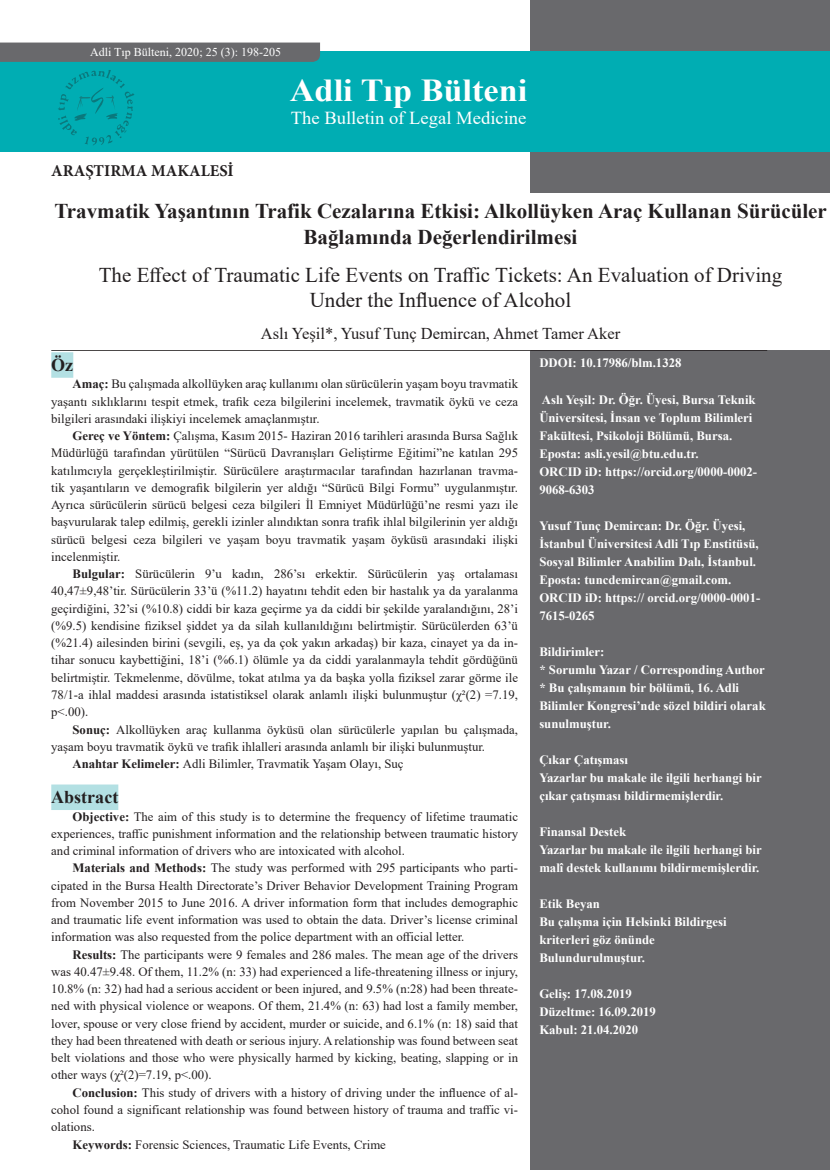
<style>
.page{position:relative;width:830px;height:1170px;background:#fff}
.page>*{position:absolute;margin:0;border:0;box-sizing:border-box;transform-origin:0 0}
.t1{font:700 31.95px "Times New Roman";color:#fff;scale:1.07 1}
.t2{font:700 21px/25.2px "Times New Roman";color:#231f20;text-align:center}
.t3{font:21px/25.2px "Times New Roman";color:#231f20;text-align:center}
.t4{font:18.15px "Times New Roman";color:#fff}
.t5{font:700 18px "Times New Roman";color:#231f20}
.t6{font:16.5px "Times New Roman";color:#231f20}
.t7{font:700 16.5px "Minion Pro";color:#231f20}
.t8{font:12.75px/17.2px "Times New Roman";color:#231f20;text-align:justify}
.t9{font:700 12.75px/18px "Times New Roman";color:#fff}
.t10{font:12px "Times New Roman";color:#fff}
.s1{font-weight:700}
</style>
<div class="page">
<div style="left:530px;top:0;width:299px;height:1169px;background:#69696c"></div>
<div style="left:0;top:52px;width:829px;height:100px;background:#00adb3"></div>
<svg style="left:58px;top:70px;width:76px;height:75px"></svg>
<div style="left:0;top:43px;width:320px;height:19px;background:#69696c"></div>
<hr style="left:51px;top:350px;width:479px;height:1px;background:#231f20">
<hr style="left:530px;top:350px;width:236px;height:1px;background:#231f20">
<div style="left:51px;top:352px;width:22px;height:26px;background:#b3e0e3"></div>
<div style="left:51px;top:784px;width:67px;height:26px;background:#b3e0e3"></div>
<div style="left:51px;top:193px;width:778px;height:157px;background:#fff"></div>
<p class="t10" style="left:90px;top:44px;width:192px">Adli Tıp Bülteni, 2020; 25 (3): 198-205</p>
<h1 class="t1" style="left:290px;top:67px;width:223px">Adli Tıp Bülteni</h1>
<h3 class="t4" style="left:290px;top:105px;width:237px">The Bulletin of Legal Medicine</h3>
<p class="t7" style="left:51px;top:158px;width:184px">ARAŞTIRMA MAKALESİ</p>
<h2 class="t2" style="left:54px;top:198px;width:773px">Travmatik Yaşantının Trafik Cezalarına Etkisi: Alkollüyken Araç Kullanan Sürücüler<br>Bağlamında Değerlendirilmesi</h2>
<h2 class="t3" style="left:99px;top:261px;width:684px">The Effect of Traumatic Life Events on Traffic Tickets: An Evaluation of Driving<br>Under the Influence of Alcohol</h2>
<p class="t6" style="left:261px;top:322px;width:361px">Aslı Yeşil*, Yusuf Tunç Demircan, Ahmet Tamer Aker</p>
<h3 class="t5" style="left:51px;top:352px;width:23px">Öz</h3>
<p class="t8" style="left:51px;top:375px;width:468px;text-indent:21px"><span class="s1">Amaç:</span> Bu çalışmada alkollüyken araç kullanımı olan sürücülerin yaşam boyu travmatik yaşantı sıklıklarını tespit etmek, trafik ceza bilgilerini incelemek, travmatik öykü ve ceza bilgileri arasındaki ilişkiyi incelemek amaçlanmıştır.</p>
<p class="t8" style="left:51px;top:426px;width:468px;text-indent:21px"><span class="s1">Gereç ve Yöntem:</span> Çalışma, Kasım 2015- Haziran 2016 tarihleri arasında Bursa Sağlık Müdürlüğü tarafından yürütülen “Sürücü Davranışları Geliştirme Eğitimi”ne katılan 295 katılımcıyla gerçekleştirilmiştir. Sürücülere araştırmacılar tarafından hazırlanan travma&shy;tik yaşantıların ve demografik bilgilerin yer aldığı “Sürücü Bilgi Formu” uygulanmıştır.<br>Ayrıca sürücülerin sürücü belgesi ceza bilgileri İl Emniyet Müdürlüğü’ne resmi yazı ile başvurularak talep edilmiş, gerekli izinler alındıktan sonra trafik ihlal bilgilerinin yer aldığı sürücü belgesi ceza bilgileri ve yaşam boyu travmatik yaşam öyküsü arasındaki ilişki incelenmiştir.</p>
<p class="t8" style="left:51px;top:565px;width:468px;text-indent:21px"><span class="s1">Bulgular:</span> Sürücülerin 9’u kadın, 286’sı erkektir. Sürücülerin yaş ortalaması 40,47±9,48’tir. Sürücülerin 33’ü (%11.2) hayatını tehdit eden bir hastalık ya da yaralanma geçirdiğini, 32’si (%10.8) ciddi bir kaza geçirme ya da ciddi bir şekilde yaralandığını, 28’i (%9.5) kendisine fiziksel şiddet ya da silah kullanıldığını belirtmiştir. Sürücülerden 63’ü (%21.4) ailesinden birini (sevgili, eş, ya da çok yakın arkadaş) bir kaza, cinayet ya da in&shy;tihar sonucu kaybettiğini, 18’i (%6.1) ölümle ya da ciddi yaralanmayla tehdit gördüğünü belirtmiştir. Tekmelenme, dövülme, tokat atılma ya da başka yolla fiziksel zarar görme ile 78/1-a ihlal maddesi arasında istatistiksel olarak anlamlı ilişki bulunmuştur (χ²(2) =7.19, p&lt;.00).</p>
<p class="t8" style="left:72px;top:720px;width:447px"><span class="s1">Sonuç:</span> Alkollüyken araç kullanma öyküsü olan sürücülerle yapılan bu çalışmada,</p>
<p class="t8" style="left:51px;top:737px;width:435px">yaşam boyu travmatik öykü ve trafik ihlalleri arasında anlamlı bir ilişki bulunmuştur.</p>
<p class="t8" style="left:72px;top:754px;width:332px"><span class="s1">Anahtar Kelimeler:</span> Adli Bilimler, Travmatik Yaşam Olayı, Suç</p>
<h3 class="t5" style="left:51px;top:784px;width:68px">Abstract</h3>
<p class="t8" style="left:51px;top:807px;width:468px;text-indent:21px"><span class="s1">Objective:</span> The aim of this study is to determine the frequency of lifetime traumatic experiences, traffic punishment information and the relationship between traumatic history and criminal information of drivers who are intoxicated with alcohol.</p>
<p class="t8" style="left:51px;top:858px;width:468px;text-indent:21px"><span class="s1">Materials and Methods:</span> The study was performed with 295 participants who parti&shy;cipated in the Bursa Health Directorate’s Driver Behavior Development Training Program from November 2015 to June 2016. A driver information form that includes demographic and traumatic life event information was used to obtain the data. Driver’s license criminal information was also requested from the police department with an official letter.</p>
<p class="t8" style="left:51px;top:945px;width:468px;text-indent:21px"><span class="s1">Results:</span> The participants were 9 females and 286 males. The mean age of the drivers was 40.47±9.48. Of them, 11.2% (n: 33) had experienced a life-threatening illness or injury, 10.8% (n: 32) had had a serious accident or been injured, and 9.5% (n:28) had been threate&shy;ned with physical violence or weapons. Of them, 21.4% (n: 63) had lost a family member, lover, spouse or very close friend by accident, murder or suicide, and 6.1% (n: 18) said that they had been threatened with death or serious injury. A relationship was found between seat belt violations and those who were physically harmed by kicking, beating, slapping or in other ways (χ²(2)=7.19, p&lt;.00).</p>
<p class="t8" style="left:72px;top:1083px;width:447px"><span class="s1">Conclusion:</span> This study of drivers with a history of driving under the influence of al-</p>
<p class="t8" style="left:51px;top:1100px;width:468px">cohol found a significant relationship was found between history of trauma and traffic vi-</p>
<p class="t8" style="left:51px;top:1117px;width:45px">olations.</p>
<p class="t8" style="left:72px;top:1135px;width:315px"><span class="s1">Keywords:</span> Forensic Sciences, Traumatic Life Events, Crime</p>
<p class="t9" style="left:539px;top:354px;width:144px">DDOI: 10.17986/blm.1328</p>
<p class="t9" style="left:539px;top:390px;width:219px">Aslı Yeşil: Dr. Öğr. Üyesi, Bursa Teknik Üniversitesi, İnsan ve Toplum Bilimleri Fakültesi, Psikoloji Bölümü, Bursa.<br>Eposta: asli.yesil@btu.edu.tr.<br>ORCID iD: https://orcid.org/0000-0002- 9068-6303</p>
<p class="t9" style="left:539px;top:516px;width:222px">Yusuf Tunç Demircan: Dr. Öğr. Üyesi, İstanbul Üniversitesi Adli Tıp Enstitüsü, Sosyal Bilimler Anabilim Dalı, İstanbul.<br>Eposta: tuncdemircan@gmail.com.<br>ORCID iD: https:// orcid.org/0000-0001- 7615-0265</p>
<p class="t9" style="left:539px;top:642px;width:228px">Bildirimler:<br>* Sorumlu Yazar / Corresponding Author * Bu çalışmanın bir bölümü, 16. Adli<br>Bilimler Kongresi’nde sözel bildiri olarak sunulmuştur.</p>
<p class="t9" style="left:539px;top:750px;width:224px">Çıkar Çatışması<br>Yazarlar bu makale ile ilgili herhangi bir çıkar çatışması bildirmemişlerdir.</p>
<p class="t9" style="left:539px;top:822px;width:224px">Finansal Destek<br>Yazarlar bu makale ile ilgili herhangi bir malî destek kullanımı bildirmemişlerdir.</p>
<p class="t9" style="left:539px;top:894px;width:189px">Etik Beyan<br>Bu çalışma için Helsinki Bildirgesi kriterleri göz önünde<br>Bulundurulmuştur.</p>
<p class="t9" style="left:539px;top:984px;width:118px">Geliş: 17.08.2019<br>Düzeltme: 16.09.2019<br>Kabul: 21.04.2020</p>
</div>
